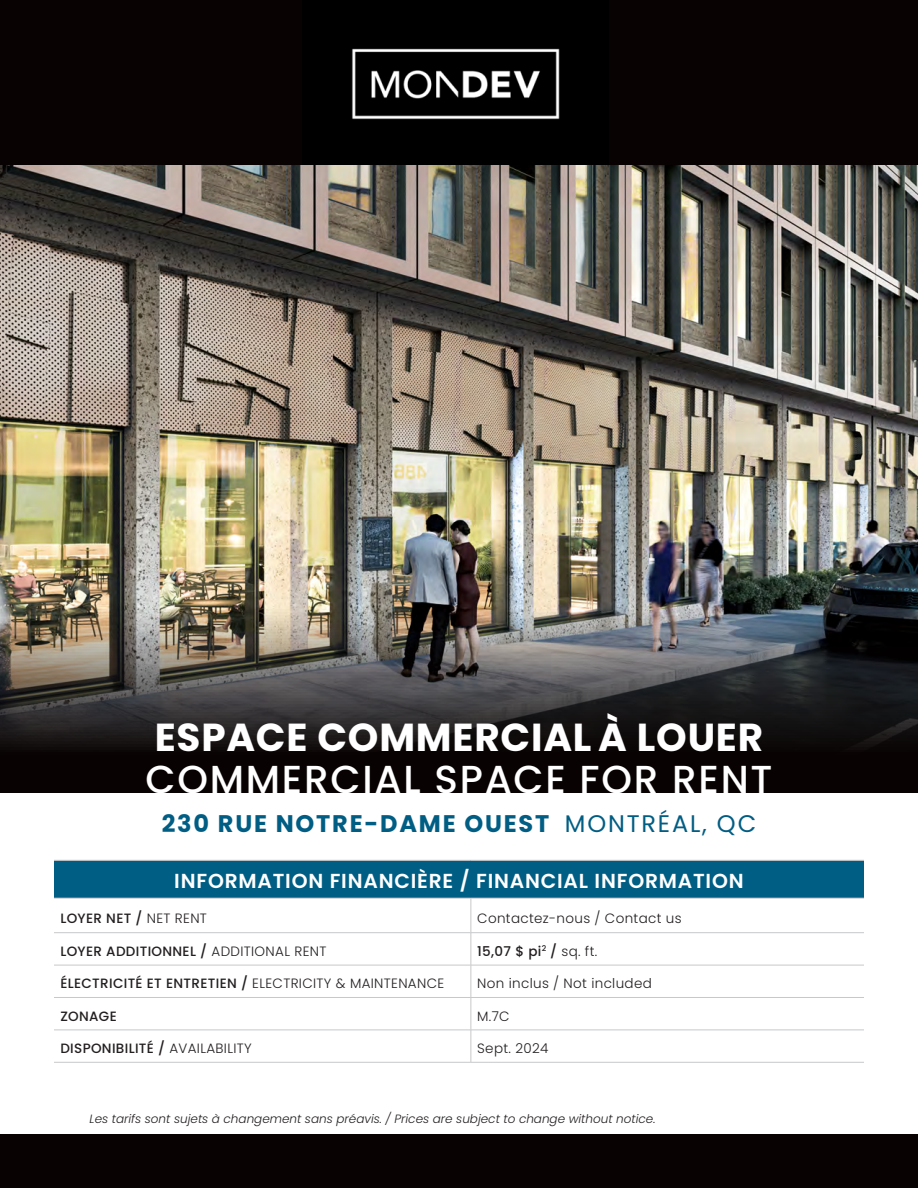
<style>
.page{position:relative;width:918px;height:1188px;background:#fff}
.page>*{position:absolute;margin:0;border:0;box-sizing:border-box;transform-origin:0 0}
.t1{font:700 39px "Poppins";letter-spacing:.02em;color:#fff}
.t2{font:500 39px "Poppins";letter-spacing:.045em;color:#fff}
.t3{font:700 24px "Poppins";letter-spacing:.075em;color:#005d83}
.t4{font:600 20.25px "Poppins";letter-spacing:.04em;color:#fff}
.t5{font:500 13.5px "Poppins";letter-spacing:.025em;color:#231f20}
.t6{font:300 13.5px "Poppins";letter-spacing:.025em;color:#231f20}
.t7{font:italic 300 12px "Poppins";color:#231f20}
.s1{font-weight:400}
.s2{font-weight:300}
</style>
<div class="page">
<img style="left:0;top:164px;width:918px;height:629px">
<div style="left:0;top:1134px;width:918px;height:54px;background:#080302"></div>
<div style="left:0;top:0;width:918px;height:164px;background:#080302"></div>
<img style="left:352px;top:48px;width:208px;height:72px">
<div style="left:54px;top:860px;width:810px;height:38px;background:#005d83"></div>
<hr style="left:54px;top:860px;width:417px;height:1px;background:#c7c8ca">
<hr style="left:471px;top:860px;width:393px;height:1px;background:#c7c8ca">
<hr style="left:54px;top:898px;width:417px;height:1px;background:#c7c8ca">
<hr style="left:471px;top:898px;width:393px;height:1px;background:#c7c8ca">
<hr style="left:471px;top:898px;width:1px;height:35px;background:#c7c8ca">
<hr style="left:54px;top:932px;width:417px;height:1px;background:#c7c8ca">
<hr style="left:471px;top:932px;width:393px;height:1px;background:#c7c8ca">
<hr style="left:471px;top:933px;width:1px;height:32px;background:#c7c8ca">
<hr style="left:54px;top:965px;width:417px;height:1px;background:#c7c8ca">
<hr style="left:471px;top:965px;width:393px;height:1px;background:#c7c8ca">
<hr style="left:471px;top:965px;width:1px;height:32px;background:#c7c8ca">
<hr style="left:54px;top:997px;width:417px;height:1px;background:#c7c8ca">
<hr style="left:471px;top:997px;width:393px;height:1px;background:#c7c8ca">
<hr style="left:471px;top:998px;width:1px;height:32px;background:#c7c8ca">
<hr style="left:54px;top:1030px;width:417px;height:1px;background:#c7c8ca">
<hr style="left:471px;top:1030px;width:393px;height:1px;background:#c7c8ca">
<hr style="left:471px;top:1030px;width:1px;height:32px;background:#c7c8ca">
<hr style="left:54px;top:1062px;width:417px;height:1px;background:#c7c8ca">
<hr style="left:471px;top:1062px;width:393px;height:1px;background:#c7c8ca">
<p class="t1" style="left:155px;top:714px;width:610px">ESPACE COMMERCIAL À LOUER</p>
<p class="t2" style="left:145px;top:757px;width:629px">COMMERCIAL SPACE FOR RENT</p>
<p class="t3" style="left:162px;top:810px;width:596px">230 RUE NOTRE-DAME OUEST <span class="s1">MONTRÉAL, QC</span></p>
<p class="t4" style="left:174px;top:869px;width:571px">INFORMATION FINANCIÈRE / FINANCIAL INFORMATION</p>
<p class="t5" style="left:60px;top:910px;width:148px">LOYER NET / <span class="s2">NET RENT</span></p>
<p class="t6" style="left:477px;top:910px;width:206px">Contactez-nous / Contact us</p>
<p class="t5" style="left:60px;top:943px;width:268px">LOYER ADDITIONNEL / <span class="s2">ADDITIONAL RENT</span></p>
<p class="t5" style="left:477px;top:943px;width:122px">15,07 $ pi<sup>2</sup> / <span class="s2">sq. ft.</span></p>
<p class="t5" style="left:60px;top:976px;width:385px">ÉLECTRICITÉ ET ENTRETIEN / <span class="s2">ELECTRICITY &amp; MAINTENANCE</span></p>
<p class="t6" style="left:477px;top:976px;width:176px">Non inclus / Not included</p>
<p class="t5" style="left:60px;top:1008px;width:58px">ZONAGE</p>
<p class="t6" style="left:477px;top:1008px;width:34px">M.7C</p>
<p class="t5" style="left:60px;top:1041px;width:193px">DISPONIBILITÉ / <span class="s2">AVAILABILITY</span></p>
<p class="t6" style="left:477px;top:1041px;width:73px">Sept. 2024</p>
<p class="t7" style="left:90px;top:1112px;width:567px">Les tarifs sont sujets à changement sans préavis. / Prices are subject to change without notice.</p>
</div>
